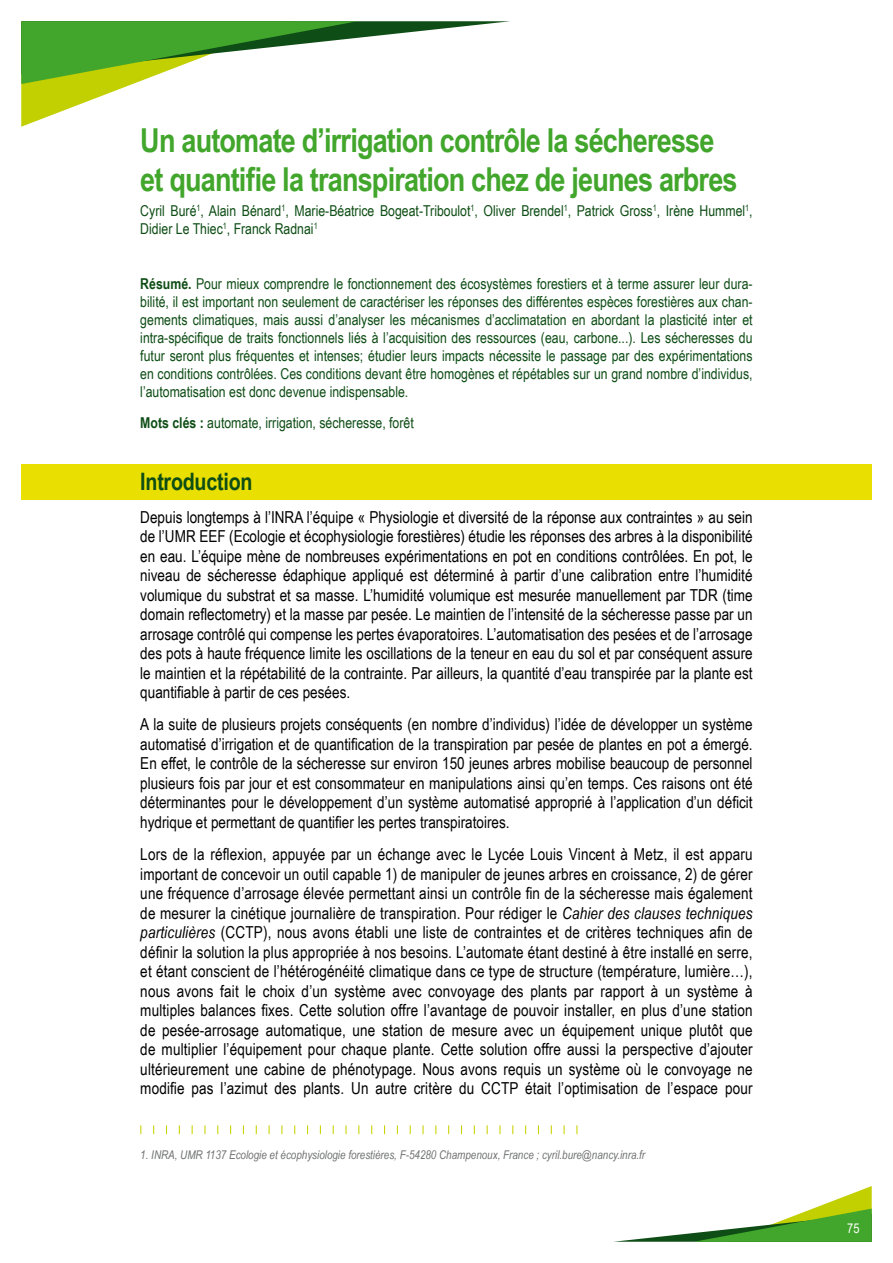
<style>
.page{position:relative;width:893px;height:1263px;background:#fff}
.page>*{position:absolute;margin:0;border:0;box-sizing:border-box;transform-origin:0 0}
.article_titre{font:700 33px/39.6px "Arial Narrow";letter-spacing:-.025em;color:#41a62b}
._2_1{font:700 24px "Arial Narrow";letter-spacing:-.01em;color:#0e4d15}
.para1{font:16.5px/19.5px "Arial Narrow";color:#000;text-align:justify}
.resume{font:15px/18px "Arial Narrow";color:#0e4d15;text-align:justify}
.auteur{font:15px/18px "Arial Narrow";color:#0e4d15}
.motscles{font:15px "Arial Narrow";color:#0e4d15}
.t1{font:13.5px "Arial Narrow";color:#fff}
.NOTE_BAS_DE_PAGE{font:italic 12px "Arial Narrow";color:#707172}
.s1{font-weight:700}
.s2{font-style:italic}
</style>
<div class="page">
<svg style="left:614px;top:1186px;width:258px;height:56px"></svg>
<svg style="left:345px;top:1125px;width:2px;height:9px"></svg>
<svg style="left:422px;top:1125px;width:2px;height:9px"></svg>
<div style="left:21px;top:464px;width:851px;height:36px;background:#e9df00"></div>
<svg style="left:21px;top:21px;width:489px;height:106px"></svg>
<p class="article_titre" style="left:140px;top:119px;width:599px">Un automate d’irrigation contrôle la sécheresse et quantifie la transpiration chez de jeunes arbres</p>
<p class="auteur" style="left:140px;top:201px;width:614px">Cyril Buré<sup>1</sup>, Alain Bénard<sup>1</sup>, Marie‑Béatrice Bogeat‑Triboulot<sup>1</sup>, Oliver Brendel<sup>1</sup>, Patrick Gross<sup>1</sup>, Irène Hummel<sup>1</sup>,<br>Didier Le Thiec<sup>1</sup>, Franck Radnai<sup>1</sup></p>
<p class="resume" style="left:140px;top:274px;width:614px"><span class="s1">Résumé.</span> Pour mieux comprendre le fonctionnement des écosystèmes forestiers et à terme assurer leur dura‑ bilité, il est important non seulement de caractériser les réponses des différentes espèces forestières aux chan‑ gements climatiques, mais aussi d’analyser les mécanismes d’acclimatation en abordant la plasticité inter et intra‑spécifique de traits fonctionnels liés à l’acquisition des ressources (eau, carbone...). Les sécheresses du futur seront plus fréquentes et intenses; étudier leurs impacts nécessite le passage par des expérimentations en conditions contrôlées. Ces conditions devant être homogènes et répétables sur un grand nombre d’individus, l’automatisation est donc devenue indispensable.</p>
<p class="motscles" style="left:140px;top:411px;width:275px"><span class="s1">Mots clés :</span> automate, irrigation, sécheresse, forêt</p>
<p class="_2_1" style="left:140px;top:464px;width:114px">Introduction</p>
<p class="para1" style="left:140px;top:506px;width:614px">Depuis longtemps à l’INRA l’équipe « Physiologie et diversité de la réponse aux contraintes » au sein de l’UMR EEF (Ecologie et écophysiologie forestières) étudie les réponses des arbres à la disponibilité en eau. L’équipe mène de nombreuses expérimentations en pot en conditions contrôlées. En pot, le niveau de sécheresse édaphique appliqué est déterminé à partir d’une calibration entre l’humidité volumique du substrat et sa masse. L’humidité volumique est mesurée manuellement par TDR (time domain reflectometry) et la masse par pesée. Le maintien de l’intensité de la sécheresse passe par un arrosage contrôlé qui compense les pertes évaporatoires. L’automatisation des pesées et de l’arrosage des pots à haute fréquence limite les oscillations de la teneur en eau du sol et par conséquent assure le maintien et la répétabilité de la contrainte. Par ailleurs, la quantité d’eau transpirée par la plante est quantifiable à partir de ces pesées.</p>
<p class="para1" style="left:140px;top:714px;width:614px">A la suite de plusieurs projets conséquents (en nombre d’individus) l’idée de développer un système automatisé d’irrigation et de quantification de la transpiration par pesée de plantes en pot a émergé.<br>En effet, le contrôle de la sécheresse sur environ 150 jeunes arbres mobilise beaucoup de personnel plusieurs fois par jour et est consommateur en manipulations ainsi qu’en temps. Ces raisons ont été déterminantes pour le développement d’un système automatisé approprié à l’application d’un déficit hydrique et permettant de quantifier les pertes transpiratoires.</p>
<p class="para1" style="left:140px;top:844px;width:614px">Lors de la réflexion, appuyée par un échange avec le Lycée Louis Vincent à Metz, il est apparu important de concevoir un outil capable 1) de manipuler de jeunes arbres en croissance, 2) de gérer une fréquence d’arrosage élevée permettant ainsi un contrôle fin de la sécheresse mais également de mesurer la cinétique journalière de transpiration. Pour rédiger le <span class="s2">Cahier des clauses techniques particulières</span> (CCTP), nous avons établi une liste de contraintes et de critères techniques afin de définir la solution la plus appropriée à nos besoins. L’automate étant destiné à être installé en serre, et étant conscient de l’hétérogénéité climatique dans ce type de structure (température, lumière…), nous avons fait le choix d’un système avec convoyage des plants par rapport à un système à multiples balances fixes. Cette solution offre l’avantage de pouvoir installer, en plus d’une station de pesée‑arrosage automatique, une station de mesure avec un équipement unique plutôt que de multiplier l’équipement pour chaque plante. Cette solution offre aussi la perspective d’ajouter ultérieurement une cabine de phénotypage. Nous avons requis un système où le convoyage ne modifie pas l’azimut des plants. Un autre critère du CCTP était l’optimisation de l’espace pour</p>
<p class="NOTE_BAS_DE_PAGE" style="left:140px;top:1146px;width:506px">1. INRA, UMR 1137 Ecologie et écophysiologie forestières, F‑54280 Champenoux, France ; cyril.bure@nancy.inra.fr</p>
<p class="t1" style="left:847px;top:1218px;width:14px">75</p>
</div>
